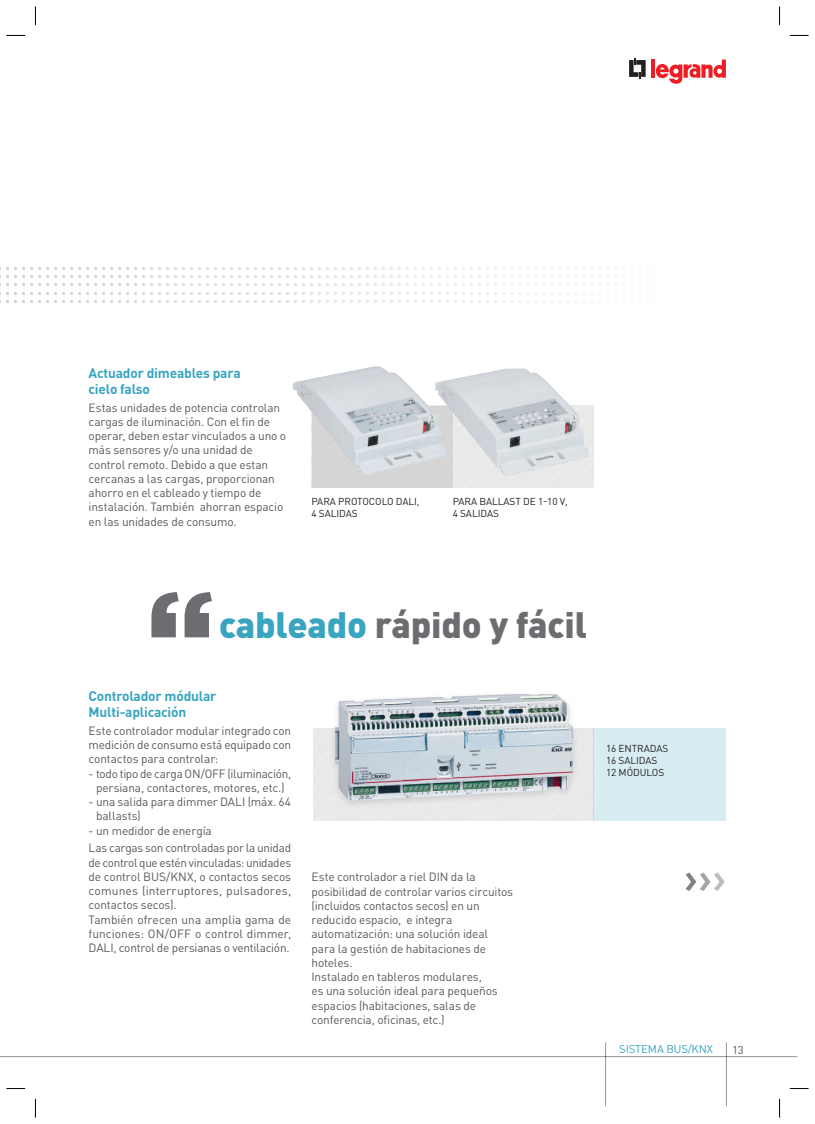
<style>
.page{position:relative;width:815px;height:1124px;background:#fff}
.page>*{position:absolute;margin:0;border:0;box-sizing:border-box;transform-origin:0 0}
.t1{font:900 36.25px "DIN Pro";letter-spacing:-.005em;color:#6c6d70}
.t2{font:700 13.75px/16.2px "DIN Pro";letter-spacing:-.015em;color:#3aa5c0}
.t3{font:11.88px/14.2px "DIN Pro";letter-spacing:-.01em;color:#57585a}
.t4{font:11.25px "DIN Pro";letter-spacing:-.01em;color:#3aa5c0}
.t5{font:11.25px "DIN Pro";color:#57585a}
.t6{font:10px/12px "DIN Pro";letter-spacing:-.005em;color:#231f20}
.s1{color:#3aa5c0}
</style>
<div class="page">
<hr style="left:0;top:1056px;width:797px;height:1px;background:#939598">
<hr style="left:605px;top:1042px;width:1px;height:64px;background:#939598">
<hr style="left:726px;top:1042px;width:1px;height:64px;background:#939598">
<svg style="left:629px;top:59px;width:17px;height:19px"></svg>
<hr style="left:651px;top:60px;width:4px;height:18px;background:#ee1d23">
<svg style="left:656px;top:60px;width:70px;height:24px"></svg>
<div style="left:594px;top:728px;width:132px;height:92px;background:#d8edf2"></div>
<svg style="left:151px;top:592px;width:61px;height:45px"></svg>
<div style="left:314px;top:728px;width:280px;height:92px;background:#eae9ea"></div>
<svg style="left:686px;top:872px;width:39px;height:18px"></svg>
<div style="left:312px;top:406px;width:141px;height:81px;background:#d5d5d5"></div>
<img style="left:293px;top:366px;width:142px;height:108px">
<img style="left:435px;top:368px;width:153px;height:107px">
<div style="left:328px;top:689px;width:252px;height:120px;background:#231f20;opacity:.15"></div>
<img style="left:335px;top:694px;width:238px;height:106px">
<svg style="left:6px;top:35px;width:19px;height:1px"></svg>
<svg style="left:790px;top:35px;width:19px;height:1px"></svg>
<svg style="left:6px;top:1088px;width:19px;height:1px"></svg>
<svg style="left:790px;top:1088px;width:19px;height:1px"></svg>
<svg style="left:35px;top:6px;width:1px;height:19px"></svg>
<svg style="left:35px;top:1098px;width:1px;height:19px"></svg>
<svg style="left:779px;top:6px;width:1px;height:19px"></svg>
<svg style="left:779px;top:1098px;width:1px;height:19px"></svg>
<p class="t2" style="left:89px;top:363px;width:154px">Actuador dimeables para cielo falso</p>
<p class="t3" style="left:89px;top:400px;width:199px">Estas unidades de potencia controlan cargas de iluminación. Con el fin de operar, deben estar vinculados a uno o más sensores y/o una unidad de control remoto. Debido a que estan cercanas a las cargas, proporcionan ahorro en el cableado y tiempo de instalación. También ahorran espacio en las unidades de consumo.</p>
<p class="t6" style="left:312px;top:495px;width:110px">PARA PROTOCOLO DALI,<br>4 SALIDAS</p>
<p class="t6" style="left:453px;top:495px;width:117px">PARA BALLAST DE 1-10 V,<br>4 SALIDAS</p>
<h1 class="t1" style="left:219px;top:593px;width:369px"><span class="s1">cableado</span> rápido y fácil</h1>
<p class="t2" style="left:89px;top:685px;width:129px">Controlador módular<br>Multi-aplicación</p>
<p class="t3" style="left:89px;top:722px;width:204px;text-align:justify">Este controlador modular integrado con medición de consumo está equipado con contactos para controlar:</p>
<p class="t3" style="left:89px;top:765px;width:204px;text-align:center">- todo tipo de carga ON/OFF (iluminación, persiana, contactores, motores, etc.)</p>
<p class="t3" style="left:96px;top:794px;width:197px;text-indent:-8px">- una salida para dimmer DALI (máx. 64 ballasts)</p>
<p class="t3" style="left:89px;top:820px;width:204px;line-height:17.8px">- un medidor de energía<br>Las cargas son controladas por la unidad</p>
<p class="t3" style="left:89px;top:854px;width:204px">de control que estén vinculadas: unidades de control BUS/KNX, o contactos secos comunes (interruptores, pulsadores, contactos secos).<br>También ofrecen una amplia gama de funciones: ON/OFF o control dimmer, DALI, control de persianas o ventilación.</p>
<p class="t3" style="left:312px;top:869px;width:203px">Este controlador a riel DIN da la posibilidad de controlar varios circuitos (incluidos contactos secos) en un reducido espacio, e integra automatización: una solución ideal para la gestión de habitaciones de hoteles.<br>Instalado en tableros modulares,<br>es una solución ideal para pequeños espacios (habitaciones, salas de conferencia, oficinas, etc.)</p>
<p class="t6" style="left:606px;top:742px;width:64px">16 ENTRADAS<br>16 SALIDAS<br>12 MÓDULOS</p>
<p class="t4" style="left:619px;top:1041px;width:95px">SISTEMA BUS/KNX</p>
<p class="t5" style="left:732px;top:1041px;width:13px">13</p>
</div>
